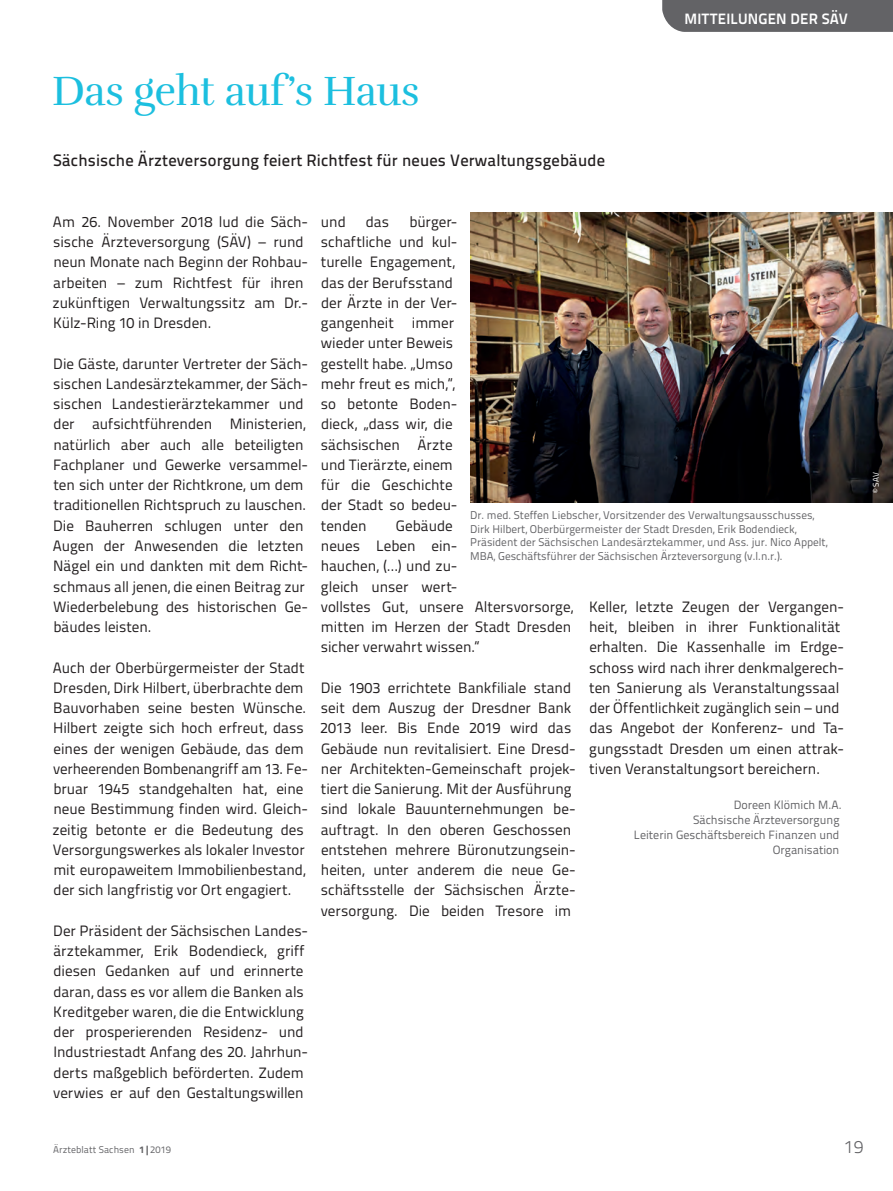
<style>
.page{position:relative;width:893px;height:1191px;background:#fff}
.page>*{position:absolute;margin:0;border:0;box-sizing:border-box;transform-origin:0 0}
.t1{font:42px "Rufina";letter-spacing:-.01em;color:#1cbfdf}
.t2{font:300 18px "Titillium Text";color:#636366}
.t3{font:500 16.5px "Titillium Text";letter-spacing:.01em;color:#231f20}
.t4{font:15px/20.2px "Titillium Text";color:#231f20}
.t5{font:700 15px "Titillium Text";letter-spacing:.015em;color:#fff}
.t6{font:12px/15px "Titillium Text";color:#636366;text-align:right}
.t7{font:11.25px/13.5px "Titillium Text";color:#636366}
.t8{font:9.75px "Titillium Text";letter-spacing:.01em;color:#636366}
.t9{font:8.25px "Titillium Text";color:#fff}
.s1{font-weight:800}
</style>
<div class="page">
<div style="left:662px;top:0;width:231px;height:32px;background:#636366"></div>
<img style="left:470px;top:212px;width:423px;height:290px">
<p class="t5" style="left:685px;top:7px;width:165px">MITTEILUNGEN DER SÄV</p>
<h1 class="t1" style="left:52px;top:66px;width:369px">Das geht auf’s Haus</h1>
<p class="t3" style="left:53px;top:148px;width:553px">Sächsische Ärzteversorgung feiert Richtfest für neues Verwaltungsgebäude</p>
<p class="t4" style="left:53px;top:211px;width:257px">Am 26. November 2018 lud die Säch&shy;sische Ärzteversorgung (SÄV) – rund neun Monate nach Beginn der Rohbau&shy;arbeiten – zum Richtfest für ihren zukünftigen Verwaltungssitz am Dr.- Külz-Ring 10 in Dresden.</p>
<p class="t4" style="left:53px;top:352px;width:257px">Die Gäste, darunter Vertreter der Säch&shy;sischen Landesärztekammer, der Säch&shy;sischen Landestierärztekammer und der aufsichtführenden Ministerien, natürlich aber auch alle beteiligten Fachplaner und Gewerke versammel&shy;ten sich unter der Richtkrone, um dem traditionellen Richtspruch zu lauschen.<br>Die Bauherren schlugen unter den Augen der Anwesenden die letzten Nägel ein und dankten mit dem Richt&shy;schmaus all jenen, die einen Beitrag zur Wiederbelebung des historischen Ge-- bäudes leisten.</p>
<p class="t4" style="left:53px;top:656px;width:257px">Auch der Oberbürgermeister der Stadt Dresden, Dirk Hilbert, überbrachte dem Bauvorhaben seine besten Wünsche.<br>Hilbert zeigte sich hoch erfreut, dass eines der wenigen Gebäude, das dem verheerenden Bombenangriff am 13. Fe-- bruar 1945 standgehalten hat, eine neue Bestimmung finden wird. Gleich&shy;zeitig betonte er die Bedeutung des Versorgungswerkes als lokaler Investor mit europaweitem Immobilienbestand, der sich langfristig vor Ort engagiert.</p>
<p class="t4" style="left:53px;top:919px;width:256px">Der Präsident der Sächsischen Landes&shy;ärztekammer, Erik Bodendieck, griff diesen Gedanken auf und erinnerte daran, dass es vor allem die Banken als Kreditgeber waren, die die Entwicklung der prosperierenden Residenz- und Industriestadt Anfang des 20. Jahrhun&shy;derts maßgeblich beförderten. Zudem verwies er auf den Gestaltungswillen</p>
<p class="t4" style="left:321px;top:211px;width:138px;text-indent:89px">bürger&shy;schaftliche und kul&shy;turelle Engagement, das der Berufsstand der Ärzte in der Ver&shy;gangenheit immer wieder unter Beweis gestellt habe. „Umso mehr freut es mich,“, so betonte Boden&shy;dieck, „dass wir, die sächsischen Ärzte und Tierärzte, einem für die Geschichte der Stadt so bedeu&shy;tenden</p>
<p class="t4" style="left:321px;top:211px;width:26px">und</p>
<p class="t4" style="left:366px;top:211px;width:25px">das</p>
<p class="t7" style="left:470px;top:508px;width:359px">Dr. med. Steffen Liebscher, Vorsitzender des Verwaltungsausschusses, Dirk Hilbert, Oberbürgermeister der Stadt Dresden, Erik Bodendieck, Präsident der Sächsischen Landesärztekammer, und Ass. jur. Nico Appelt, MBA, Geschäftsführer der Sächsischen Ärzteversorgung (v. l. n. r.).</p>
<p class="t4" style="left:321px;top:514px;width:254px;text-indent:75px">Gebäude<br>neues Leben ein-<br>hauchen, (…) und zu--<br>gleich unser wert-<br>vollstes Gut, unsere Altersvorsorge, mitten im Herzen der Stadt Dresden sicher verwahrt wissen.“</p>
<p class="t4" style="left:320px;top:676px;width:257px">Die 1903 errichtete Bankfiliale stand seit dem Auszug der Dresdner Bank 2013 leer. Bis Ende 2019 wird das Gebäude nun revitalisiert. Eine Dresd&shy;ner Architekten-Gemeinschaft projek&shy;tiert die Sanierung. Mit der Ausführung sind lokale Bauunternehmungen be-- auftragt. In den oberen Geschossen entstehen mehrere Büronutzungsein&shy;heiten, unter anderem die neue Ge--- schäftsstelle der Sächsischen Ärzte&shy;versorgung. Die beiden Tresore im</p>
<p class="t4" style="left:589px;top:595px;width:256px">Keller, letzte Zeugen der Vergangen&shy;heit, bleiben in ihrer Funktionalität erhalten. Die Kassenhalle im Erdge&shy;schoss wird nach ihrer denkmalgerech&shy;ten Sanierung als Veranstaltungssaal der Öffentlichkeit zugänglich sein – und das Angebot der Konferenz- und Ta-- gungsstadt Dresden um einen attrak&shy;tiven Veranstaltungsort bereichern.</p>
<p class="t6" style="left:634px;top:796px;width:207px">Doreen Klömich M.A.<br>Sächsische Ärzteversorgung<br>Leiterin Geschäftsbereich Finanzen und<br>Organisation</p>
<p class="t9" style="left:870px;top:493px;width:22px;rotate:-90deg">© SAV</p>
<p class="t8" style="left:53px;top:1142px;width:119px">Ärzteblatt Sachsen <span class="s1">1|</span>2019</p>
<p class="t2" style="left:844px;top:1133px;width:21px">19</p>
</div>
